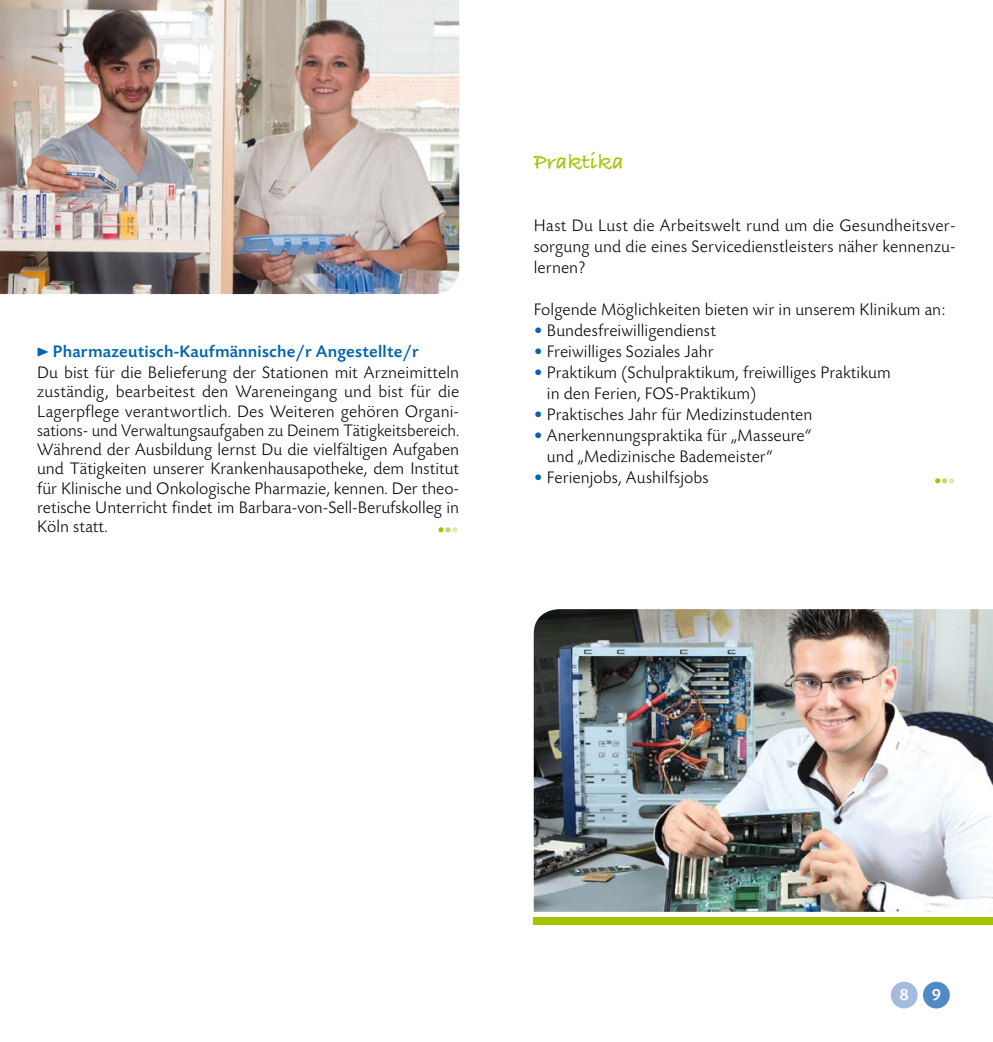
<style>
.page{position:relative;width:993px;height:1042px;background:#fff}
.page>*{position:absolute;margin:0;border:0;box-sizing:border-box;transform-origin:0 0}
.t1{font:700 22.75px "Bradley Hand ITCTT";letter-spacing:.005em;color:#a4c400}
.t2{font:300 17.5px/19.2px "Today Sans BEFOP";letter-spacing:.005em;color:#000}
.t3{font:500 17.15px "Today Sans BEFOP";color:#fff}
.t4{font:300 15.75px "Today Sans BEFOP";color:#a4c400}
.s1{font-family:"The Sans Black Caps";font-weight:400;color:#0064ad}
.s2{font-weight:500;color:#0064ad}
.s3{color:#c3d56a}
.s4{color:#dee8b0}
.s5{color:#0064ad}
</style>
<div class="page">
<div style="left:890px;top:981px;width:27px;height:27px;background:#a5bbdd;border-radius:50%"></div>
<div style="left:922px;top:981px;width:27px;height:27px;background:#528bc4;border-radius:50%"></div>
<img style="left:533px;top:609px;width:459px;height:303px">
<div style="left:533px;top:917px;width:459px;height:7px;background:#a4c400"></div>
<img style="left:0;top:0;width:459px;height:294px">
<p class="t2" style="left:37px;top:342px;width:423px;line-height:21px"><span class="s1">&gt;</span> <span class="s2">Pharmazeutisch-Kaufmännische/r Angestellte/r<br></span>Du bist für die Belieferung der Stationen mit Arzneimitteln</p>
<p class="t2" style="left:37px;top:383px;width:423px;text-align:justify">zuständig, bearbeitest den Wareneingang und bist für die Lagerpflege verantwortlich. Des Weiteren gehören Organi&shy;sations- und Verwaltungsaufgaben zu Deinem Tätigkeitsbereich.<br>Während der Ausbildung lernst Du die vielfältigen Aufgaben und Tätigkeiten unserer Krankenhausapotheke, dem Institut für Klinische und Onkologische Pharmazie, kennen. Der theo&shy;retische Unterricht findet im Barbara-von-Sell-Berufskolleg in Köln statt.</p>
<p class="t4" style="left:437px;top:521px;width:23px">• <span class="s3">•</span><span class="s4">•</span></p>
<h1 class="t1" style="left:533px;top:144px;width:92px">Praktika</h1>
<p class="t2" style="left:533px;top:215px;width:423px;line-height:21px;text-align:justify">Hast Du Lust die Arbeitswelt rund um die Gesundheitsver&shy;sorgung und die eines Servicedienstleisters näher kennenzu&shy;lernen?</p>
<p class="t2" style="left:533px;top:300px;width:413px">Folgende Möglichkeiten bieten wir in unserem Klinikum an:</p>
<p class="t2" style="left:533px;top:321px;width:184px"><span class="s5">•</span> Bundesfreiwilligendienst</p>
<p class="t2" style="left:533px;top:342px;width:181px"><span class="s5">•</span> Freiwilliges Soziales Jahr</p>
<p class="t2" style="left:546px;top:363px;width:345px;line-height:21px;text-indent:-13px"><span class="s5">•</span> Praktikum (Schulpraktikum, freiwilliges Praktikum in den Ferien, FOS-Praktikum)</p>
<p class="t2" style="left:533px;top:405px;width:280px"><span class="s5">•</span> Praktisches Jahr für Medizinstudenten</p>
<p class="t2" style="left:546px;top:426px;width:266px;line-height:21px;text-indent:-13px"><span class="s5">•</span> Anerkennungspraktika für „Masseure“ und „Medizinische Bademeister“</p>
<p class="t2" style="left:533px;top:468px;width:176px"><span class="s5">•</span> Ferienjobs, Aushilfsjobs</p>
<p class="t4" style="left:933px;top:472px;width:23px">• <span class="s3">•</span><span class="s4">•</span></p>
<p class="t3" style="left:899px;top:985px;width:11px">8</p>
<p class="t3" style="left:931px;top:985px;width:11px">9</p>
</div>
